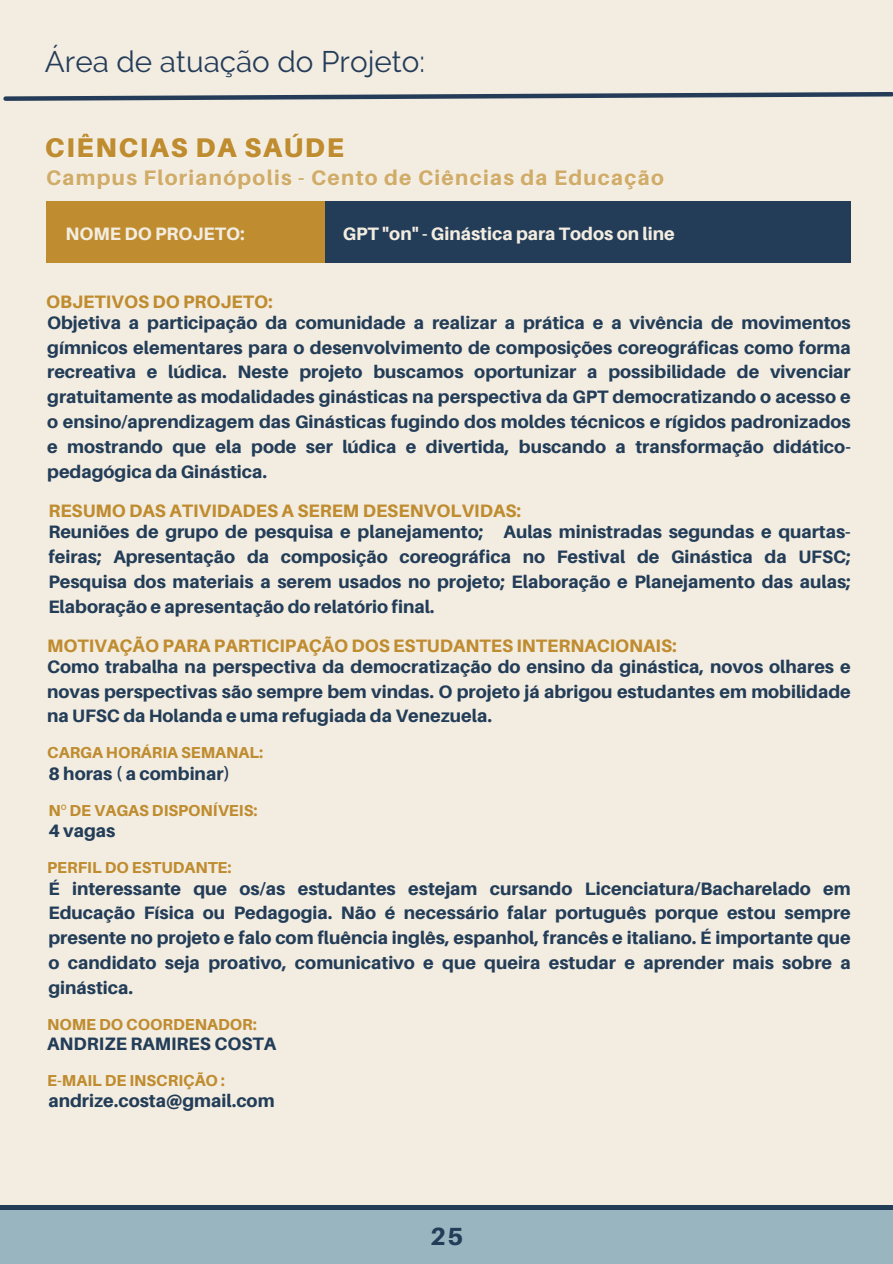
<style>
.page{position:relative;width:893px;height:1264px;background:#fff}
.page>*{position:absolute;margin:0;border:0;box-sizing:border-box;transform-origin:0 0}
.t1{font:29.7px "Raleway";color:#253c59}
.t2{font:900 27px "Aileron";letter-spacing:.06em;color:#bf8c30}
.t3{font:800 24.75px "Aileron";color:#233d58}
.t4{font:800 21px "Aileron";letter-spacing:.06em;color:#d1ac68}
.t5{font:800 18px/24.8px "Aileron";color:#233d58;text-align:justify}
.t6{font:800 18px "Aileron";color:#bf8c30}
.t7{font:800 18px "Aileron";color:#f3ede1}
.t8{font:800 15.9px "Aileron";color:#bf8c30}
.s1{font-family:"Noto Sans";font-weight:400}
</style>
<div class="page">
<div style="left:0;top:0;width:892px;height:1263px;background:#f3ede1"></div>
<div style="left:0;top:1210px;width:892px;height:53px;background:#99b5c0"></div>
<div style="left:0;top:1205px;width:892px;height:5px;background:#233d58"></div>
<svg style="left:3px;top:92px;width:889px;height:9px"></svg>
<div style="left:46px;top:201px;width:804px;height:62px;background:#233d58"></div>
<div style="left:46px;top:201px;width:279px;height:62px;background:#bf8c30"></div>
<h5 class="t1" style="left:45px;top:44px;width:381px">Área de atuação do Projeto:</h5>
<p class="t2" style="left:45px;top:130px;width:300px">CIÊNCIAS DA SAÚDE</p>
<h5 class="t4" style="left:46px;top:164px;width:619px">Campus Florianópolis - Cento de Ciências da Educação</h5>
<h5 class="t7" style="left:66px;top:222px;width:180px">NOME DO PROJETO:</h5>
<p class="t7" style="left:343px;top:222px;width:333px">GPT "on" - Ginástica para Todos on line</p>
<p class="t6" style="left:46px;top:290px;width:228px">OBJETIVOS DO PROJETO:</p>
<h5 class="t5" style="left:47px;top:310px;width:805px">Objetiva a participação da comunidade a realizar a prática e a vivência de movimentos gímnicos elementares para o desenvolvimento de composições coreográficas como forma recreativa e lúdica. Neste projeto buscamos oportunizar a possibilidade de vivenciar gratuitamente as modalidades ginásticas na perspectiva da GPT democratizando o acesso e o ensino/aprendizagem das Ginásticas fugindo dos moldes técnicos e rígidos padronizados e mostrando que ela pode ser lúdica e divertida, buscando a transformação didático&shy;pedagógica da Ginástica.</h5>
<h5 class="t6" style="left:48px;top:499px;width:474px">RESUMO DAS ATIVIDADES A SEREM DESENVOLVIDAS:</h5>
<h4 class="t5" style="left:48px;top:519px;width:803px">Reuniões de grupo de pesquisa e planejamento; Aulas ministradas segundas e quartas&shy;feiras; Apresentação da composição coreográfica no Festival de Ginástica da UFSC; Pesquisa dos materiais a serem usados no projeto; Elaboração e Planejamento das aulas; Elaboração e apresentação do relatório final.</h4>
<p class="t6" style="left:47px;top:634px;width:631px">MOTIVAÇÃO PARA PARTICIPAÇÃO DOS ESTUDANTES INTERNACIONAIS:</p>
<h4 class="t5" style="left:47px;top:654px;width:805px">Como trabalha na perspectiva da democratização do ensino da ginástica, novos olhares e novas perspectivas são sempre bem vindas. O projeto já abrigou estudantes em mobilidade na UFSC da Holanda e uma refugiada da Venezuela.</h4>
<h5 class="t8" style="left:47px;top:743px;width:217px">CARGA HORÁRIA SEMANAL:</h5>
<p class="t5" style="left:48px;top:760px;width:183px">8 horas ( a combinar)</p>
<h4 class="t8" style="left:48px;top:800px;width:211px">N<span class="s1">º</span> DE VAGAS DISPONÍVEIS:</h4>
<h5 class="t5" style="left:48px;top:818px;width:69px">4 vagas</h5>
<h1 class="t8" style="left:47px;top:857px;width:186px">PERFIL DO ESTUDANTE:</h1>
<h3 class="t5" style="left:48px;top:875px;width:803px">É interessante que os/as estudantes estejam cursando Licenciatura/Bacharelado em Educação Física ou Pedagogia. Não é necessário falar português porque estou sempre presente no projeto e falo com fluência inglês, espanhol, francês e italiano. É importante que o candidato seja proativo, comunicativo e que queira estudar e aprender mais sobre a ginástica.</h3>
<h2 class="t8" style="left:47px;top:1014px;width:211px">NOME DO COORDENADOR:</h2>
<p class="t5" style="left:47px;top:1030px;width:230px">ANDRIZE RAMIRES COSTA</p>
<h4 class="t8" style="left:47px;top:1070px;width:179px">E-MAIL DE INSCRIÇÃO :</h4>
<h5 class="t5" style="left:48px;top:1088px;width:228px">andrize.costa@gmail.com</h5>
<h4 class="t3" style="left:430px;top:1221px;width:35px">25</h4>
</div>
